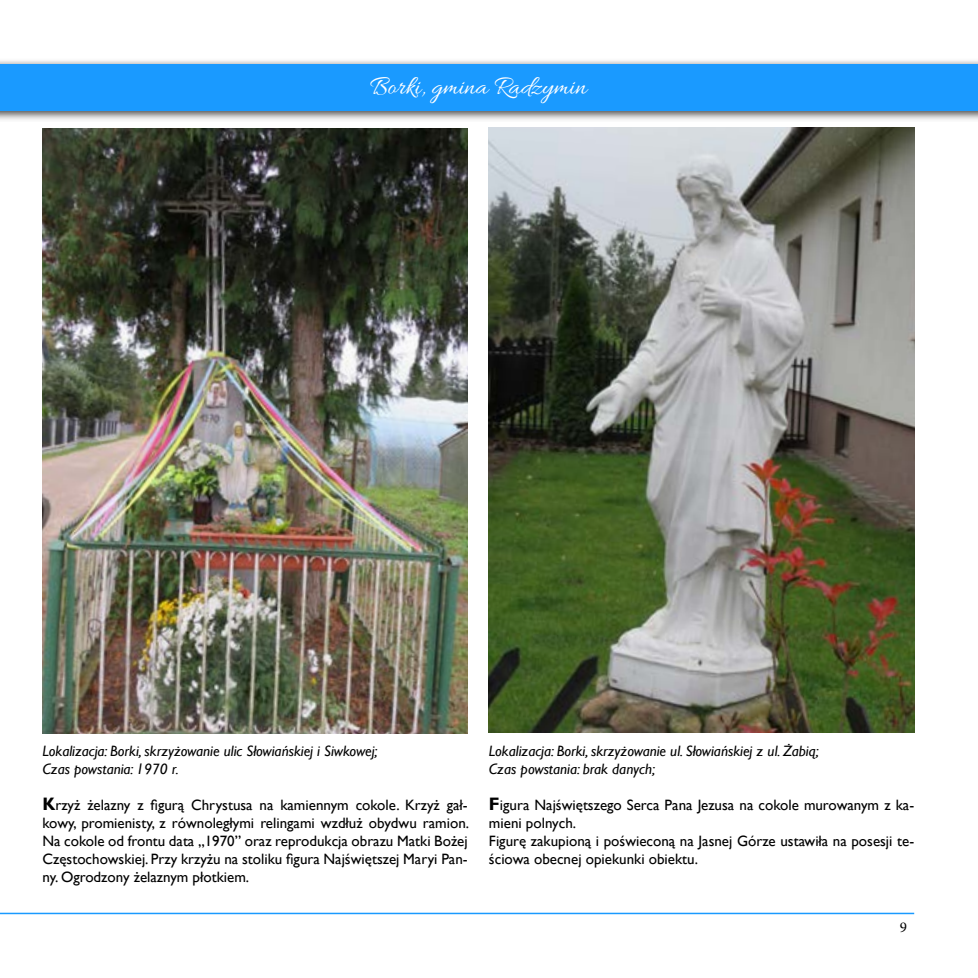
<style>
.page{position:relative;width:978px;height:978px;background:#fff}
.page>*{position:absolute;margin:0;border:0;box-sizing:border-box;transform-origin:0 0}
.t1{font:27px "Allura";color:#fff}
.t2{font:15px/18px "Gill Sans";color:#000;text-align:justify}
.t3{font:italic 15px/18px "Gill Sans";color:#000}
.t4{font:15px "Minion Pro";color:#000}
.s1{font-weight:700;font-size:18px}
</style>
<div class="page">
<div style="left:0;top:59px;width:978px;height:63px;background:#000;opacity:.75"></div>
<div style="left:0;top:64px;width:978px;height:47px;background:#1a9aff"></div>
<img style="left:43px;top:128px;width:425px;height:605px">
<hr style="left:0;top:913px;width:914px;height:1px;background:#1a9aff">
<img style="left:489px;top:128px;width:425px;height:605px">
<h1 class="t1" style="left:370px;top:72px;width:218px">Borki, gmina Radzymin</h1>
<p class="t3" style="left:43px;top:742px;width:337px">Lokalizacja: Borki, skrzyżowanie ulic Słowiańskiej i Siwkowej;<br>Czas powstania: 1970 r.</p>
<p class="t2" style="left:43px;top:796px;width:428px"><span class="s1">K</span>rzyż żelazny z figurą Chrystusa na kamiennym cokole. Krzyż gał&shy;kowy, promienisty, z równoległymi relingami wzdłuż obydwu ramion.<br>Na cokole od frontu data „1970” oraz reprodukcja obrazu Matki Bożej Częstochowskiej. Przy krzyżu na stoliku figura Najświętszej Maryi Pan&shy;ny. Ogrodzony żelaznym płotkiem.</p>
<p class="t3" style="left:489px;top:742px;width:331px">Lokalizacja: Borki, skrzyżowanie ul. Słowiańskiej z ul. Żabią;<br>Czas powstania: brak danych;</p>
<p class="t2" style="left:489px;top:796px;width:427px;text-align:left"><span class="s1">F</span>igura Najświętszego Serca Pana Jezusa na cokole murowanym z ka&shy;mieni polnych.<br>Figurę zakupioną i poświeconą na Jasnej Górze ustawiła na posesji te&shy;ściowa obecnej opiekunki obiektu.</p>
<p class="t4" style="left:900px;top:917px;width:9px">9</p>
</div>
